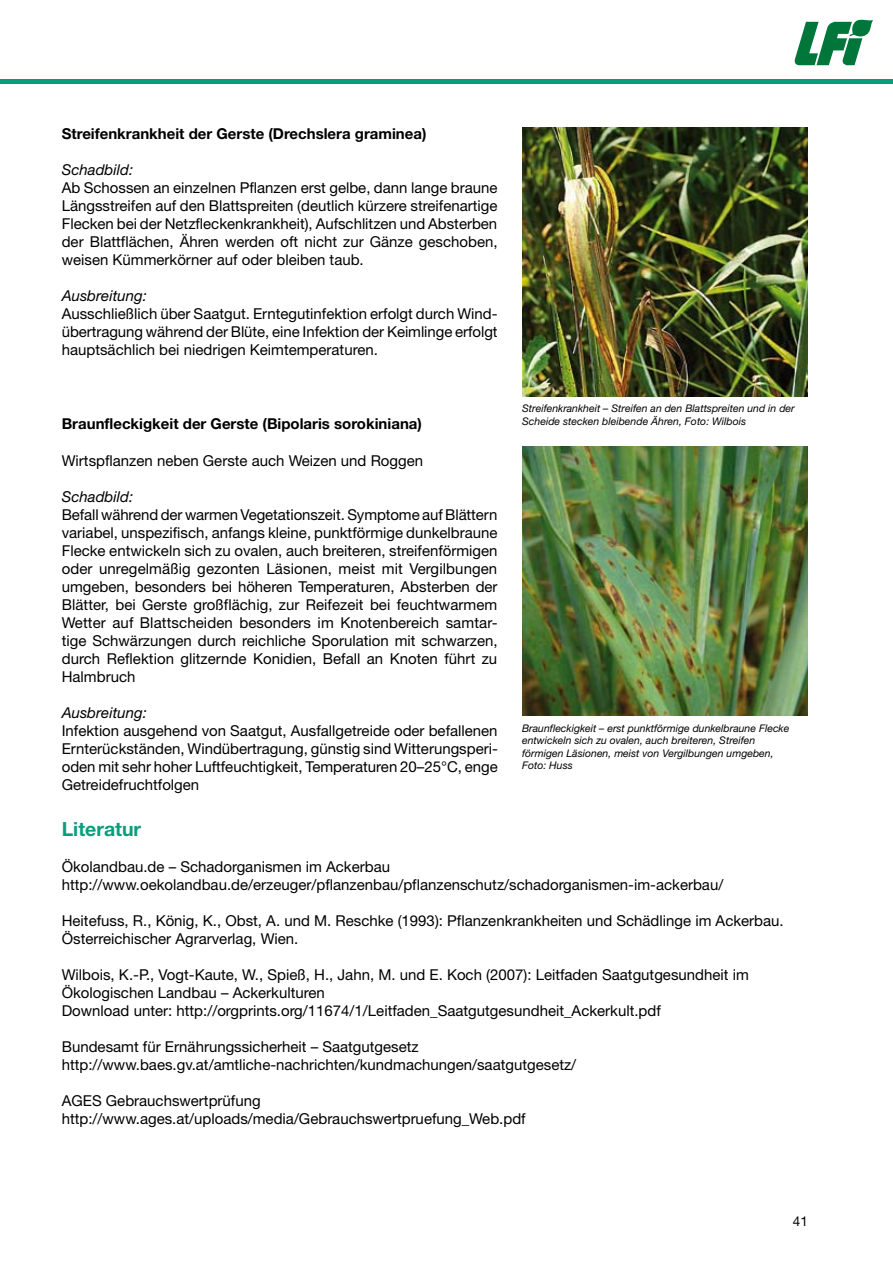
<style>
.page{position:relative;width:893px;height:1263px;background:#fff}
.page>*{position:absolute;margin:0;border:0;box-sizing:border-box;transform-origin:0 0}
.t1{font:700 19.5px "Helvetica Neue";color:#0a9d7b}
.t2{font:15px/18px "Helvetica Neue";color:#000}
.t3{font:700 15px "Helvetica Neue";color:#000}
.t4{font:italic 15px "Helvetica Neue";color:#000}
.t5{font:13.5px "Helvetica Neue";color:#000}
.t6{font:italic 10.5px/12.6px "Helvetica Neue";color:#000}
</style>
<div class="page">
<div style="left:0;top:79px;width:893px;height:5px;background:#0a9d7b"></div>
<svg style="left:794px;top:19px;width:79px;height:46px"></svg>
<img style="left:522px;top:127px;width:285px;height:270px">
<img style="left:523px;top:447px;width:285px;height:269px">
<p class="t3" style="left:62px;top:124px;width:366px">Streifenkrankheit der Gerste (Drechslera graminea)</p>
<p class="t4" style="left:62px;top:161px;width:73px">Schadbild:</p>
<p class="t2" style="left:62px;top:178px;width:437px;text-align:justify">Ab Schossen an einzelnen Pflanzen erst gelbe, dann lange braune Längsstreifen auf den Blattspreiten (deutlich kürzere streifenartige Flecken bei der Netzfleckenkrankheit), Aufschlitzen und Absterben der Blattflächen, Ähren werden oft nicht zur Gänze geschoben, weisen Kümmerkörner auf oder bleiben taub.</p>
<p class="t4" style="left:62px;top:287px;width:87px">Ausbreitung:</p>
<p class="t2" style="left:62px;top:304px;width:437px;text-align:justify">Ausschließlich über Saatgut. Erntegutinfektion erfolgt durch Wind&shy;übertragung während der Blüte, eine Infektion der Keimlinge erfolgt hauptsächlich bei niedrigen Keimtemperaturen.</p>
<p class="t6" style="left:522px;top:402px;width:274px">Streifenkrankheit – Streifen an den Blattspreiten und in der<br>Scheide stecken bleibende Ähren, Foto: Wilbois</p>
<p class="t3" style="left:62px;top:414px;width:362px">Braunfleckigkeit der Gerste (Bipolaris sorokiniana)</p>
<p class="t2" style="left:62px;top:451px;width:363px">Wirtspflanzen neben Gerste auch Weizen und Roggen</p>
<p class="t4" style="left:62px;top:488px;width:73px">Schadbild:</p>
<p class="t2" style="left:62px;top:505px;width:437px;text-align:justify">Befall während der warmen Vegetationszeit. Symptome auf Blättern variabel, unspezifisch, anfangs kleine, punktförmige dunkelbraune Flecke entwickeln sich zu ovalen, auch breiteren, streifenförmigen oder unregelmäßig gezonten Läsionen, meist mit Vergilbungen umgeben, besonders bei höheren Temperaturen, Absterben der Blätter, bei Gerste großflächig, zur Reifezeit bei feuchtwarmem Wetter auf Blattscheiden besonders im Knotenbereich samtar&shy;tige Schwärzungen durch reichliche Sporulation mit schwarzen, durch Reflektion glitzernde Konidien, Befall an Knoten führt zu Halmbruch</p>
<p class="t4" style="left:62px;top:704px;width:87px">Ausbreitung:</p>
<p class="t2" style="left:62px;top:721px;width:438px;text-align:justify">Infektion ausgehend von Saatgut, Ausfallgetreide oder befallenen Ernterückständen, Windübertragung, günstig sind Witterungsperi&shy;oden mit sehr hoher Luftfeuchtigkeit, Temperaturen 20–25°C, enge Getreidefruchtfolgen</p>
<h1 class="t1" style="left:62px;top:817px;width:81px">Literatur</h1>
<p class="t2" style="left:62px;top:857px;width:663px">Ökolandbau.de – Schadorganismen im Ackerbau http://www.oekolandbau.de/erzeuger/pflanzenbau/pflanzenschutz/schadorganismen-im-ackerbau/</p>
<p class="t2" style="left:62px;top:911px;width:723px">Heitefuss, R., König, K., Obst, A. und M. Reschke (1993): Pflanzenkrankheiten und Schädlinge im Ackerbau.<br>Österreichischer Agrarverlag, Wien.</p>
<p class="t2" style="left:62px;top:965px;width:689px">Wilbois, K.-P., Vogt-Kaute, W., Spieß, H., Jahn, M. und E. Koch (2007): Leitfaden Saatgutgesundheit im<br>Ökologischen Landbau – Ackerkulturen<br>Download unter: http://orgprints.org/11674/1/Leitfaden_Saatgutgesundheit_Ackerkult.pdf</p>
<p class="t2" style="left:62px;top:1037px;width:516px">Bundesamt für Ernährungssicherheit – Saatgutgesetz http://www.baes.gv.at/amtliche-nachrichten/kundmachungen/saatgutgesetz/</p>
<p class="t2" style="left:62px;top:1091px;width:465px">AGES Gebrauchswertprüfung http://www.ages.at/uploads/media/Gebrauchswertpruefung_Web.pdf</p>
<p class="t6" style="left:522px;top:721px;width:269px">Braunfleckigkeit – erst punktförmige dunkelbraune Flecke entwickeln sich zu ovalen, auch breiteren, Streifen förmigen Läsionen, meist von Vergilbungen umgeben, Foto: Huss</p>
<p class="t5" style="left:793px;top:1213px;width:17px">41</p>
</div>
